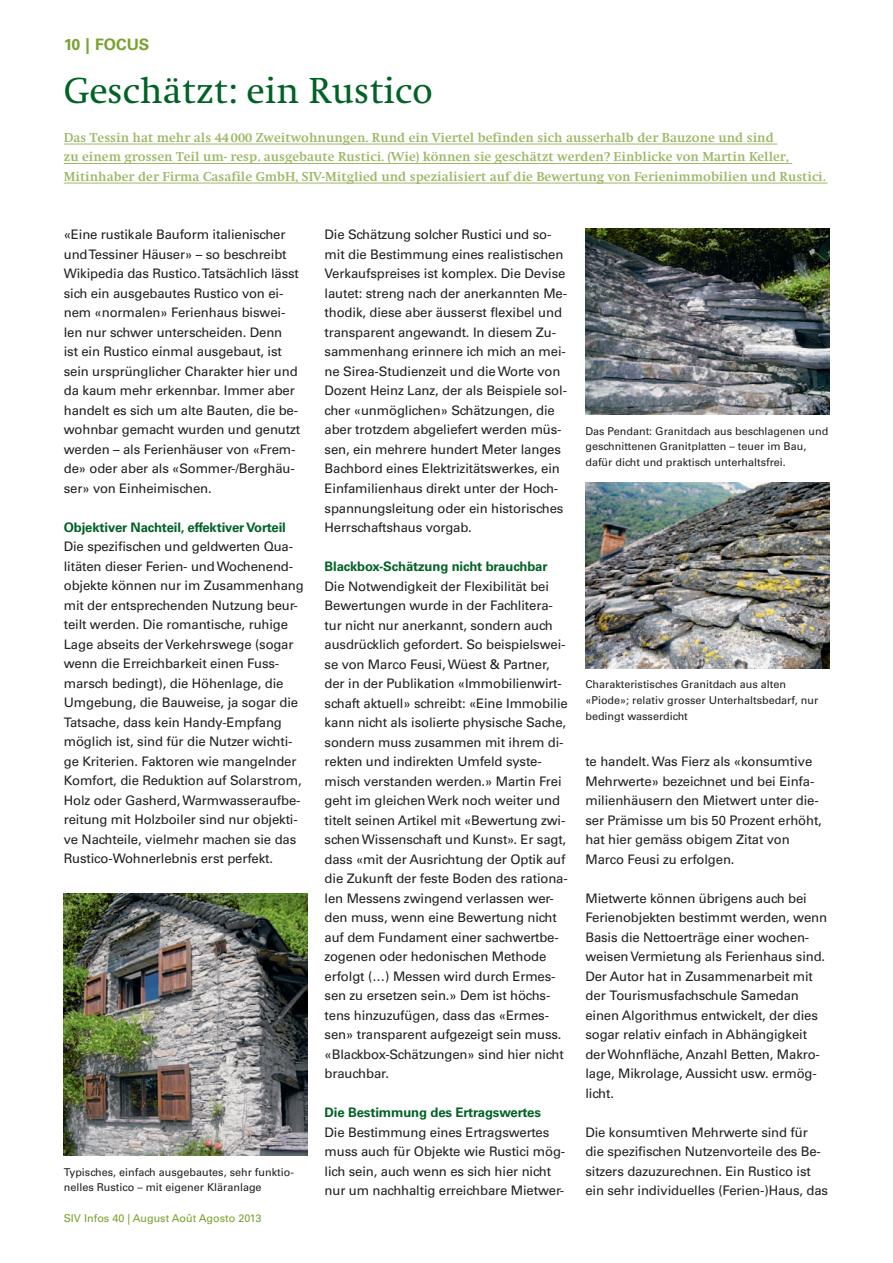
<style>
.page{position:relative;width:893px;height:1263px;background:#fff}
.page>*{position:absolute;margin:0;border:0;box-sizing:border-box;transform-origin:0 0}
.t1{font:37.5px "Swift";color:#006224}
.t2{font:700 15.75px "Univers LT Std";color:#78a22d}
.t3{font:700 13.5px/19.5px "Swift";letter-spacing:.005em;color:#9bb865}
.t4{font:13.2px/19.5px "Univers LT Std";letter-spacing:-.01em;color:#231f20}
.t5{font:700 13.2px "Univers LT Std";letter-spacing:-.01em;color:#006224}
.t6{font:10.8px/15.6px "Univers LT Std";color:#231f20}
.t7{font:10.8px "Univers LT Std";color:#78a22d}
</style>
<div class="page">
<img style="left:64px;top:893px;width:244px;height:263px">
<img style="left:585px;top:482px;width:244px;height:186px">
<img style="left:585px;top:229px;width:244px;height:186px">
<hr style="left:64px;top:144px;width:713px;height:1px;background:#9bb865">
<hr style="left:64px;top:163px;width:728px;height:1px;background:#9bb865">
<hr style="left:64px;top:183px;width:763px;height:1px;background:#9bb865">
<p class="t2" style="left:64px;top:35px;width:87px">10 | focus</p>
<h1 class="t1" style="left:64px;top:70px;width:370px">Geschätzt: ein Rustico</h1>
<p class="t3" style="left:64px;top:128px;width:763px">Das Tessin hat mehr als 44 000 Zweitwohnungen. Rund ein Viertel befinden sich ausserhalb der Bauzone und sind<br>zu einem grossen Teil um- resp. ausgebaute Rustici. (Wie) können sie geschätzt werden? Einblicke von Martin Keller,<br>Mitinhaber der Firma Casafile GmbH, SIV-Mitglied und spezialisiert auf die Bewertung von Ferienimmobilien und Rustici.</p>
<p class="t4" style="left:64px;top:225px;width:238px">«Eine rustikale Bauform italienischer und Tessiner Häuser» – so beschreibt Wikipedia das Rustico. Tatsächlich lässt sich ein ausgebautes Rustico von ei&shy;nem «normalen» Ferienhaus biswei&shy;len nur schwer unterscheiden. Denn<br>ist ein Rustico einmal ausgebaut, ist sein ursprünglicher Charakter hier und da kaum mehr erkennbar. Immer aber handelt es sich um alte Bauten, die be&shy;wohnbar gemacht wurden und genutzt werden – als Ferienhäuser von «Frem&shy;de» oder aber als «Sommer-/Berghäu&shy;ser» von Einheimischen.</p>
<p class="t5" style="left:64px;top:519px;width:224px">Objektiver Nachteil, effektiver Vorteil</p>
<p class="t4" style="left:64px;top:537px;width:241px">Die spezifischen und geldwerten Qua&shy;litäten dieser Ferien- und Wochenend&shy;objekte können nur im Zusammenhang mit der entsprechenden Nutzung beur&shy;teilt werden. Die romantische, ruhige Lage abseits der Verkehrswege (sogar wenn die Erreichbarkeit einen Fuss&shy;marsch bedingt), die Höhenlage, die Umgebung, die Bauweise, ja sogar die Tatsache, dass kein Handy-Empfang möglich ist, sind für die Nutzer wichti&shy;ge Kriterien. Faktoren wie mangelnder Komfort, die Reduktion auf Solarstrom, Holz oder Gasherd, Warmwasseraufbe&shy;reitung mit Holzboiler sind nur objekti&shy;ve Nachteile, vielmehr machen sie das Rustico-Wohnerlebnis erst perfekt.</p>
<p class="t6" style="left:64px;top:1164px;width:232px">Typisches, einfach ausgebautes, sehr funktio&shy;nelles Rustico – mit eigener Kläranlage</p>
<p class="t7" style="left:64px;top:1212px;width:199px">SIV Infos 40 | August Août Agosto 2013</p>
<p class="t4" style="left:325px;top:225px;width:244px">Die Schätzung solcher Rustici und so&shy;mit die Bestimmung eines realistischen Verkaufspreises ist komplex. Die Devise lautet: streng nach der anerkannten Me&shy;thodik, diese aber äusserst flexibel und transparent angewandt. In diesem Zu&shy;sammenhang erinnere ich mich an mei&shy;ne Sirea-Studienzeit und die Worte von Dozent Heinz Lanz, der als Beispiele sol&shy;cher «unmöglichen» Schätzungen, die aber trotzdem abgeliefert werden müs&shy;sen, ein mehrere hundert Meter langes Bachbord eines Elektrizitätswerkes, ein Einfamilienhaus direkt unter der Hoch&shy;spannungsleitung oder ein historisches Herrschaftshaus vorgab.</p>
<p class="t5" style="left:325px;top:559px;width:224px">Blackbox-Schätzung nicht brauchbar</p>
<p class="t4" style="left:325px;top:576px;width:245px">Die Notwendigkeit der Flexibilität bei Bewertungen wurde in der Fachlitera&shy;tur nicht nur anerkannt, sondern auch ausdrücklich gefordert. So beispielswei&shy;se von Marco Feusi, Wüest &amp; Partner, der in der Publikation «Immobilienwirt&shy;schaft aktuell» schreibt: «Eine Immobilie kann nicht als isolierte physische Sache, sondern muss zusammen mit ihrem di&shy;rekten und indirekten Umfeld syste&shy;misch verstanden werden.» Martin Frei geht im gleichen Werk noch weiter und titelt seinen Artikel mit «Bewertung zwi&shy;schen Wissenschaft und Kunst». Er sagt, dass «mit der Ausrichtung der Optik auf die Zukunft der feste Boden des rationa&shy;len Messens zwingend verlassen wer&shy;den muss, wenn eine Bewertung nicht auf dem Fundament einer sachwertbe&shy;zogenen oder hedonischen Methode erfolgt (…) Messen wird durch Ermes&shy;sen zu ersetzen sein.» Dem ist höchs&shy;tens hinzuzufügen, dass das «Ermes&shy;sen» transparent aufgezeigt sein muss. «Blackbox-Schätzungen» sind hier nicht brauchbar.</p>
<p class="t5" style="left:325px;top:1105px;width:218px">Die Bestimmung des Ertragswertes</p>
<p class="t4" style="left:325px;top:1122px;width:242px">Die Bestimmung eines Ertragswertes muss auch für Objekte wie Rustici mög&shy;lich sein, auch wenn es sich hier nicht nur um nachhaltig erreichbare Mietwer-</p>
<p class="t6" style="left:585px;top:423px;width:244px">Das Pendant: Granitdach aus beschlagenen und geschnittenen Granitplatten – teuer im Bau, dafür dicht und praktisch unterhaltsfrei.</p>
<p class="t6" style="left:585px;top:677px;width:234px">Charakteristisches Granitdach aus alten «Piode»; relativ grosser Unterhaltsbedarf, nur bedingt wasserdicht</p>
<p class="t4" style="left:585px;top:752px;width:238px">te handelt. Was Fierz als «konsumtive Mehrwerte» bezeichnet und bei Einfa&shy;milienhäusern den Mietwert unter die&shy;ser Prämisse um bis 50 Prozent erhöht, hat hier gemäss obigem Zitat von Marco Feusi zu erfolgen.</p>
<p class="t4" style="left:585px;top:888px;width:243px">Mietwerte können übrigens auch bei Ferienobjekten bestimmt werden, wenn Basis die Nettoerträge einer wochen&shy;weisen Vermietung als Ferienhaus sind.<br>Der Autor hat in Zusammenarbeit mit der Tourismusfachschule Samedan einen Algorithmus entwickelt, der dies sogar relativ einfach in Abhängigkeit der Wohnfläche, Anzahl Betten, Makro&shy;lage, Mikrolage, Aussicht usw. ermög&shy;licht.</p>
<p class="t4" style="left:585px;top:1122px;width:244px">Die konsumtiven Mehrwerte sind für die spezifischen Nutzenvorteile des Be&shy;sitzers dazuzurechnen. Ein Rustico ist ein sehr individuelles (Ferien-)Haus, das</p>
</div>
